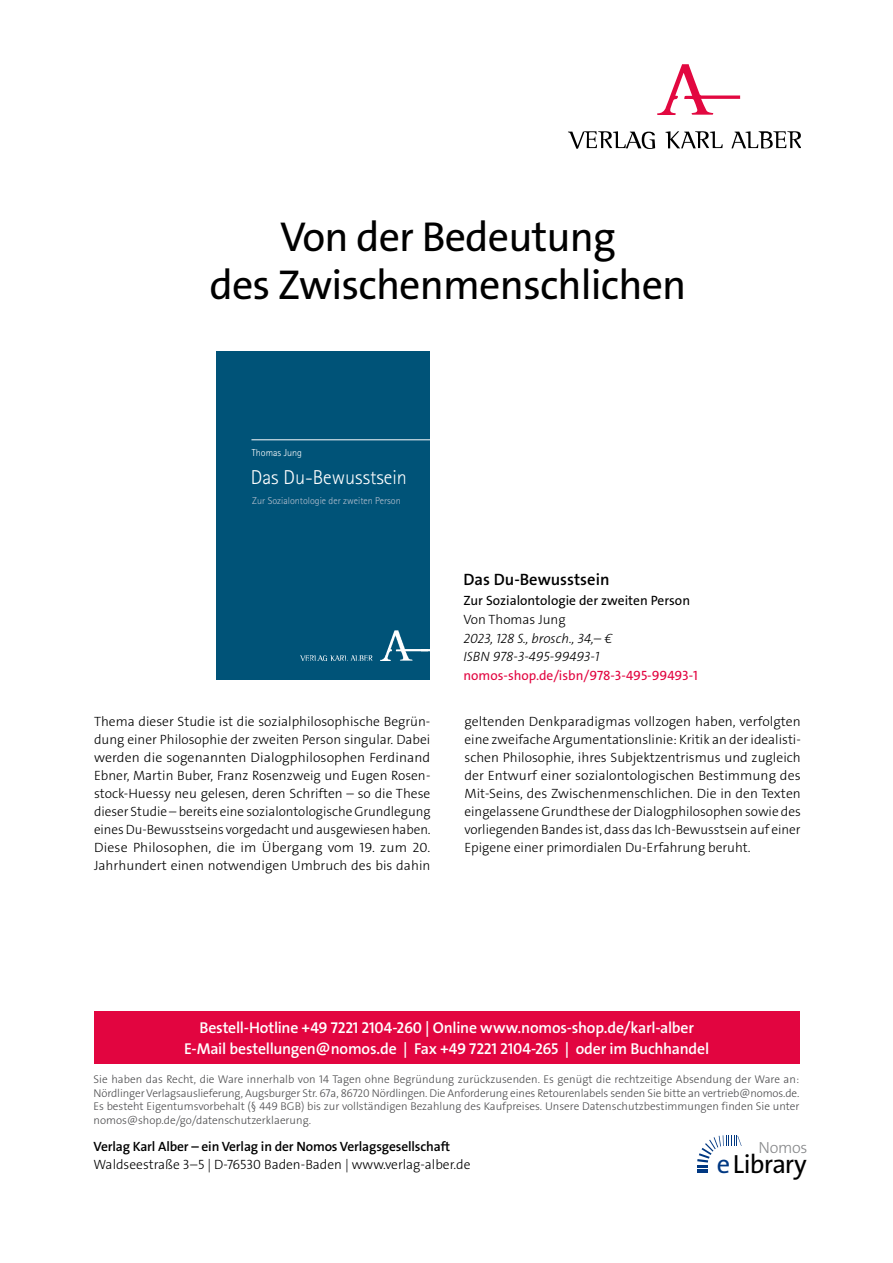
<style>
.page{position:relative;width:893px;height:1263px;background:#fff}
.page>*{position:absolute;margin:0;border:0;box-sizing:border-box;transform-origin:0 0}
._000_Headline{font:42px/48px "The Sans Os F";letter-spacing:-.02em;color:#000;text-align:center}
.t1{font:26.4px "The Sans Os F";letter-spacing:-.03em;color:#000}
.t2{font:300 20.1px "Rotis Sans Serif Pro";color:#fff}
._001_Buchtitel{font:600 16.5px "The Sans Os F";color:#000}
.t3{font:300 16.2px "The Sans Os F";letter-spacing:-.02em;color:#87888a}
.t4{font:600 15.75px/21px "The Sans Os F";letter-spacing:-.015em;color:#fff;text-align:center}
._005_Fließtext{font:300 13.5px/18px "The Sans Os F";color:#000;text-align:justify}
.t5{font:600 13.5px "The Sans Os F";letter-spacing:-.01em;color:#000}
._004_Biblio{font:italic 300 13.5px/17.2px "The Sans Os F";color:#000}
._004_1_Internetadresse{font:13.5px "The Sans Os F";color:#e20540}
._002_Untertitel{font:13.5px "The Sans Os F";color:#000}
._003_Autor{font:300 13.5px "The Sans Os F";color:#000}
.t6{font:300 11.25px/13.5px "The Sans Os F";color:#4b4b4d;text-align:justify}
.t7{font:300 10.05px "Rotis Sans Serif Pro";color:#b7c1d0}
.t8{font:300 10.05px "Rotis Sans Serif Pro";color:#fff}
.s1{color:#003882}
</style>
<div class="page">
<div style="left:94px;top:1011px;width:705px;height:52px;background:#e20540"></div>
<svg style="left:697px;top:1135px;width:45px;height:38px"></svg>
<svg style="left:657px;top:64px;width:83px;height:51px"></svg>
<svg style="left:568px;top:131px;width:87px;height:18px"></svg>
<svg style="left:665px;top:131px;width:58px;height:17px"></svg>
<svg style="left:731px;top:131px;width:70px;height:17px"></svg>
<div style="left:216px;top:351px;width:214px;height:328px;background:#005378"></div>
<img style="left:300px;top:630px;width:122px;height:30px">
<img style="left:422px;top:649px;width:8px;height:3px">
<hr style="left:251px;top:440px;width:179px;height:1px;background:#fff">
<p class="_000_Headline" style="left:210px;top:213px;width:478px">Von der Bedeutung<br>des Zwischenmenschlichen</p>
<p class="t8" style="left:252px;top:446px;width:51px">Thomas Jung</p>
<p class="t7" style="left:252px;top:495px;width:150px">Zur Sozialontologie der zweiten Person</p>
<h3 class="t2" style="left:251px;top:466px;width:158px">Das Du-Bewusstsein</h3>
<p class="_001_Buchtitel" style="left:463px;top:569px;width:147px">Das Du-Bewusstsein</p>
<p class="_002_Untertitel" style="left:463px;top:591px;width:228px">Zur Sozialontologie der zweiten Person</p>
<p class="_003_Autor" style="left:463px;top:611px;width:104px">Von Thomas Jung</p>
<p class="_004_Biblio" style="left:463px;top:631px;width:150px">2023, 128 S., brosch., 34,– €<br>ISBN 978-3-495-99493-1</p>
<p class="_004_1_Internetadresse" style="left:463px;top:667px;width:236px">nomos-shop.de/isbn/978-3-495-99493-1</p>
<p class="_005_Fließtext" style="left:94px;top:713px;width:338px">Thema dieser Studie ist die sozialphilosophische Begrün&shy;dung einer Philosophie der zweiten Person singular. Dabei werden die sogenannten Dialogphilosophen Ferdinand Ebner, Martin Buber, Franz Rosenzweig und Eugen Rosen&shy;stock-Huessy neu gelesen, deren Schriften – so die These dieser Studie – bereits eine sozialontologische Grundlegung eines Du-Bewusstseins vorgedacht und ausgewiesen haben.<br>Diese Philosophen, die im Übergang vom 19. zum 20.<br>Jahrhundert einen notwendigen Umbruch des bis dahin</p>
<p class="_005_Fließtext" style="left:464px;top:713px;width:338px">geltenden Denkparadigmas vollzogen haben, verfolgten eine zweifache Argumentationslinie: Kritik an der idealisti&shy;schen Philosophie, ihres Subjektzentrismus und zugleich der Entwurf einer sozialontologischen Bestimmung des Mit-Seins, des Zwischenmenschlichen. Die in den Texten eingelassene Grundthese der Dialogphilosophen sowie des vorliegenden Bandes ist, dass das Ich-Bewusstsein auf einer Epigene einer primordialen Du-Erfahrung beruht.</p>
<p class="t4" style="left:184px;top:1017px;width:526px">Bestell-Hotline +49 7221 2104-260 | Online www.nomos-shop.de/karl-alber<br>E-Mail bestellungen@nomos.de | Fax +49 7221 2104-265 | oder im Buchhandel</p>
<p class="t6" style="left:94px;top:1073px;width:707px">Sie haben das Recht, die Ware innerhalb von 14 Tagen ohne Begründung zurückzusenden. Es genügt die rechtzeitige Absendung der Ware an:<br>Nördlinger Verlagsauslieferung, Augsburger Str. 67a, 86720 Nördlingen. Die Anforderung eines Retourenlabels senden Sie bitte an vertrieb@nomos.de.<br>Es besteht Eigentumsvorbehalt (§ 449 BGB) bis zur vollständigen Bezahlung des Kaufpreises. Unsere Datenschutzbestimmungen finden Sie unter nomos@shop.de/go/datenschutzerklaerung.</p>
<p class="t5" style="left:94px;top:1138px;width:358px">Verlag Karl Alber – ein Verlag in der Nomos Verlagsgesellschaft</p>
<p class="_005_Fließtext" style="left:94px;top:1156px;width:378px">Waldseestraße 3–5 | D-76530 Baden-Baden | www.verlag-alber.de</p>
<h2 class="t1" style="left:717px;top:1147px;width:91px"><span class="s1">e</span>Library</h2>
<p class="t3" style="left:758px;top:1137px;width:51px">Nomos</p>
</div>
